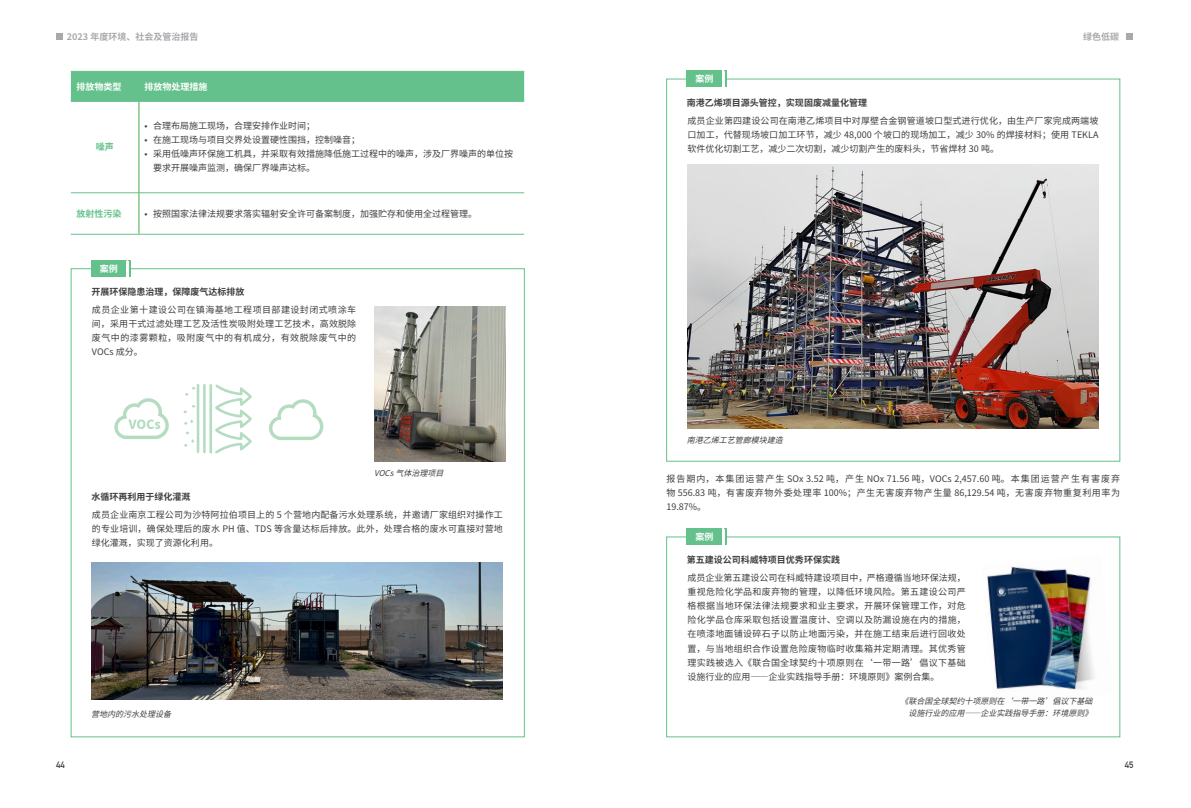
<style>
.page{position:relative;width:1191px;height:808px;background:#fff}
.page>*{position:absolute;margin:0;border:0;box-sizing:border-box;transform-origin:0 0}
.正文{font:9px/14px "Source Han Sans CN";color:#3e3e3f;text-align:justify}
.三级标题{font:700 9px "Source Han Sans CN";color:#3e3e3f}
.t1{font:700 9px "Source Han Sans CN";color:#a8a9ad}
.正文-2{font:700 9px "Source Han Sans CN";color:#fff}
.正文-3{font:700 9px "Source Han Sans CN";color:#65c18b}
.二级标题{font:700 9px "Source Han Sans CN";color:#fff}
.t2{font:700 9px "DIN Alternate";color:#3e3e3f}
.图注{font:italic 8px/12px "Source Han Sans CN";color:#3e3e3f;text-align:right}
</style>
<div class="page">
<div style="left:56px;top:33px;width:7px;height:7px;background:#a8a9ad"></div>
<div style="left:1126px;top:33px;width:6px;height:7px;background:#a8a9ad"></div>
<div style="left:71px;top:72px;width:453px;height:29px;background:#65c18b"></div>
<hr style="left:71px;top:71px;width:68px;height:1px;background:#65c18b">
<hr style="left:139px;top:71px;width:385px;height:1px;background:#65c18b">
<hr style="left:71px;top:101px;width:68px;height:1px;background:#65c18b">
<hr style="left:139px;top:101px;width:385px;height:1px;background:#65c18b">
<hr style="left:71px;top:193px;width:68px;height:1px;background:#65c18b">
<hr style="left:139px;top:193px;width:385px;height:1px;background:#65c18b">
<hr style="left:71px;top:234px;width:68px;height:1px;background:#65c18b">
<hr style="left:139px;top:234px;width:385px;height:1px;background:#65c18b">
<hr style="left:139px;top:102px;width:1px;height:91px;background:#40ae49">
<hr style="left:139px;top:193px;width:1px;height:41px;background:#40ae49">
<div style="left:666px;top:537px;width:454px;height:200px;border:1px solid #65c18b"></div>
<div style="left:91px;top:261px;width:35px;height:16px;background:#65c18b"></div>
<div style="left:687px;top:71px;width:35px;height:16px;background:#65c18b"></div>
<div style="left:687px;top:529px;width:35px;height:16px;background:#65c18b"></div>
<svg style="left:129px;top:261px;width:2px;height:16px"></svg>
<svg style="left:725px;top:71px;width:1px;height:16px"></svg>
<svg style="left:722px;top:529px;width:4px;height:16px"></svg>
<img style="left:375px;top:306px;width:131px;height:155px">
<img style="left:687px;top:165px;width:411px;height:264px">
<img style="left:91px;top:563px;width:412px;height:136px">
<svg style="left:269px;top:399px;width:54px;height:41px"></svg>
<svg style="left:114px;top:398px;width:55px;height:41px"></svg>
<svg style="left:183px;top:384px;width:69px;height:70px"></svg>
<img style="left:987px;top:566px;width:107px;height:124px">
<p class="t1" style="left:67px;top:32px;width:133px">2023 年度环境、社会及管治报告</p>
<p class="t1" style="left:1083px;top:32px;width:37px">绿色低碳</p>
<p class="正文-2" style="left:77px;top:81px;width:46px">排放物类型</p>
<p class="正文-2" style="left:145px;top:81px;width:64px">排放物处理措施</p>
<p class="正文-3" style="left:96px;top:142px;width:19px">噪声</p>
<p class="正文" style="left:145px;top:119px;width:172px">• 合理布局施工现场，合理安排作业时间；</p>
<p class="正文" style="left:145px;top:133px;width:217px">• 在施工现场与项目交界处设置硬性围挡，控制噪音；</p>
<p class="正文" style="left:153px;top:147px;width:362px;text-indent:-9px">• 采用低噪声环保施工机具，并采取有效措施降低施工过程中的噪声，涉及厂界噪声的单位按要求开展噪声监测，确保厂界噪声达标。</p>
<p class="正文-3" style="left:77px;top:209px;width:46px">放射性污染</p>
<p class="正文" style="left:145px;top:207px;width:334px">• 按照国家法律法规要求落实辐射安全许可备案制度，加强贮存和使用全过程管理。</p>
<p class="二级标题" style="left:100px;top:263px;width:19px">案例</p>
<p class="三级标题" style="left:91px;top:287px;width:154px">开展环保隐患治理，保障废气达标排放</p>
<p class="正文" style="left:92px;top:303px;width:266px">成员企业第十建设公司在镇海基地工程项目部建设封闭式喷涂车间，采用干式过滤处理工艺及活性炭吸附处理工艺技术，高效脱除废气中的漆雾颗粒，吸附废气中的有机成分，有效脱除废气中的VOCs 成分。</p>
<p class="三级标题" style="left:91px;top:492px;width:101px">水循环再利用于绿化灌溉</p>
<p class="图注" style="left:374px;top:467px;width:76px">VOCs 气体治理项目</p>
<p class="正文" style="left:92px;top:508px;width:412px">成员企业南京工程公司为沙特阿拉伯项目上的 5 个营地内配备污水处理系统，并邀请厂家组织对操作工的专业培训，确保处理后的废水 PH 值、TDS 等含量达标后排放。此外，处理合格的废水可直接对营地绿化灌溉，实现了资源化利用。</p>
<p class="图注" style="left:91px;top:708px;width:87px">营地内的污水处理设备</p>
<p class="二级标题" style="left:695px;top:74px;width:19px">案例</p>
<p class="三级标题" style="left:687px;top:97px;width:181px">南港乙烯项目源头管控，实现固废减量化管理</p>
<p class="正文" style="left:687px;top:113px;width:412px">成员企业第四建设公司在南港乙烯项目中对厚壁合金钢管道坡口型式进行优化，由生产厂家完成两端坡口加工，代替现场坡口加工环节，减少 48,000 个坡口的现场加工，减少 30% 的焊接材料；使用 TEKLA软件优化切割工艺，减少二次切割，减少切割产生的废料头，节省焊材 30 吨。</p>
<p class="图注" style="left:686px;top:434px;width:103px">南港乙烯工艺管廊模块建造</p>
<p class="正文" style="left:666px;top:472px;width:455px">报告期内，本集团运营产生 SOx 3.52 吨，产生 NOx 71.56 吨，VOCs 2,457.60 吨。本集团运营产生有害废弃物 556.83 吨，有害废弃物外委处理率 100%；产生无害废弃物产生量 86,129.54 吨，无害废弃物重复利用率为19.87%。</p>
<p class="二级标题" style="left:695px;top:532px;width:19px">案例</p>
<p class="三级标题" style="left:687px;top:555px;width:154px">第五建设公司科威特项目优秀环保实践</p>
<p class="正文" style="left:687px;top:571px;width:280px">成员企业第五建设公司在科威特建设项目中，严格遵循当地环保法规，重视危险化学品和废弃物的管理，以降低环境风险。第五建设公司严格根据当地环保法律法规要求和业主要求，开展环保管理工作，对危险化学品仓库采取包括设置温度计、空调以及防漏设施在内的措施，在喷漆地面铺设碎石子以防止地面污染，并在施工结束后进行回收处置，与当地组织合作设置危险废物临时收集箱并定期清理。其优秀管理实践被选入《联合国全球契约十项原则在‘一带一路’倡议下基础设施行业的应用——企业实践指导手册：环境原则》案例合集。</p>
<p class="图注" style="left:900px;top:695px;width:199px">《联合国全球契约十项原则在‘一带一路’倡议下基础设施行业的应用——企业实践指导手册：环境原则》</p>
<p class="t2" style="left:56px;top:757px;width:10px">44</p>
<p class="t2" style="left:1125px;top:757px;width:10px">45</p>
</div>
